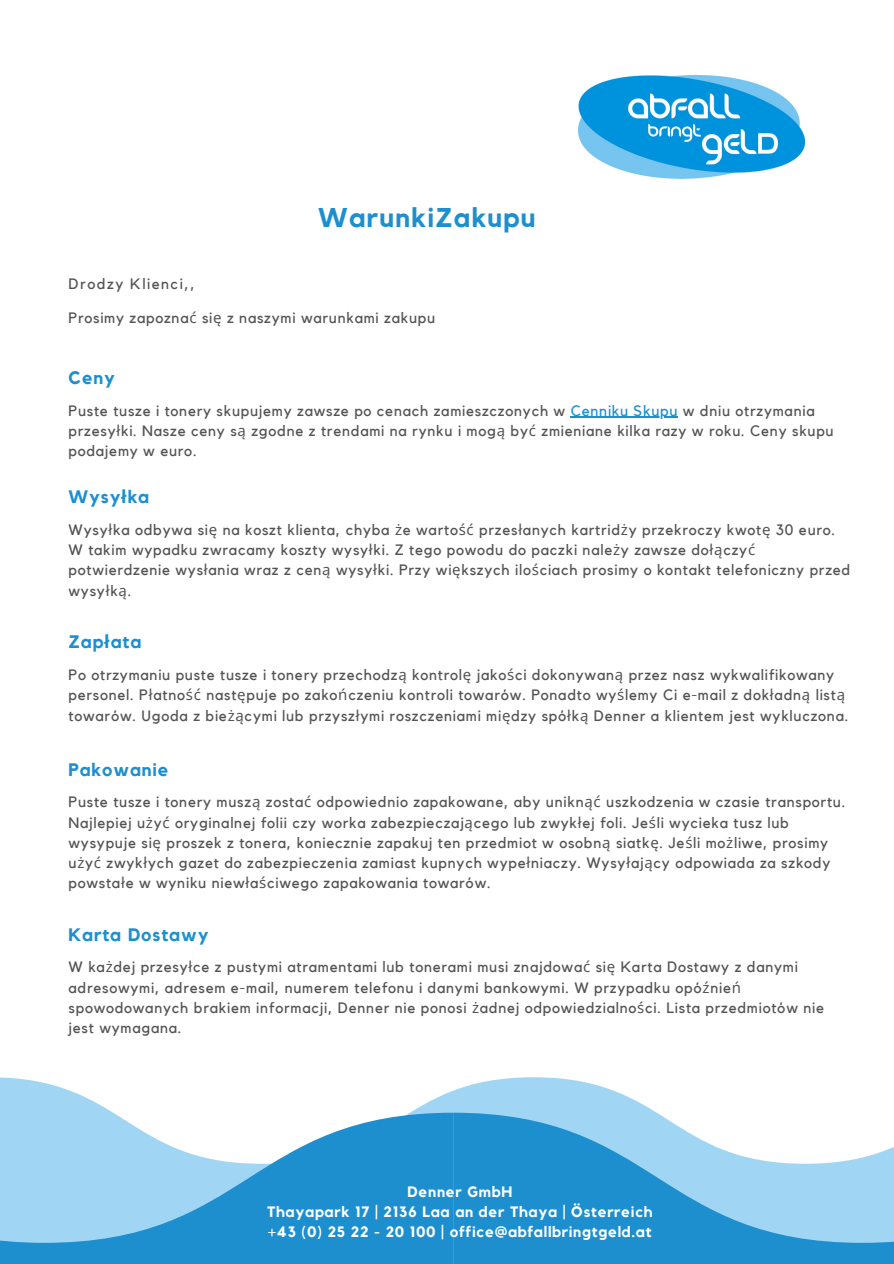
<style>
.page{position:relative;width:894px;height:1264px;background:#fff}
.page>*{position:absolute;margin:0;border:0;box-sizing:border-box;transform-origin:0 0}
.t1{font:700 27px "Kollektif";letter-spacing:.05em;color:#1d8fcf}
.t2{font:700 18px "Kollektif";letter-spacing:.05em;color:#1d8fcf}
.t3{font:15px/20.2px "Kollektif";letter-spacing:.05em;color:#545454}
.t4{font:700 15px "Kollektif";letter-spacing:.05em;color:#fff}
.t5{font:15px "Kollektif";letter-spacing:.1em;color:#545454}
.s1{font-family:"Noto Sans"}
.s2{color:#1d8fcf}
.s3{font-weight:400}
</style>
<div class="page">
<svg style="left:0;top:1077px;width:655px;height:35px"></svg>
<svg style="left:0;top:1112px;width:453px;height:151px;background:#67b6e1"></svg>
<svg style="left:453px;top:1112px;width:440px;height:151px;background:#66b5e1"></svg>
<img style="left:578px;top:76px;width:226px;height:102px">
<hr style="left:570px;top:416px;width:108px;height:2px;background:#1d8fcf">
<p class="t5" style="left:69px;top:277px;width:128px">Drodzy Klienci,,</p>
<p class="t1" style="left:318px;top:205px;width:219px">WarunkiZakupu</p>
<p class="t3" style="left:69px;top:308px;width:368px">Prosimy zapozna<span class="s1">ć</span> si<span class="s1">ę</span> z naszymi warunkami zakupu</p>
<p class="t2" style="left:69px;top:369px;width:48px">Ceny</p>
<p class="t3" style="left:69px;top:401px;width:766px">Puste tusze i tonery skupujemy zawsze po cenach zamieszczonych w <span class="s2">Cenniku Skupu</span> w dniu otrzymania przesy<span class="s1">ł</span>ki. Nasze ceny s<span class="s1">ą</span> zgodne z trendami na rynku i mog<span class="s1">ą</span> by<span class="s1">ć</span> zmieniane kilka razy w roku. Ceny skupu podajemy w euro.</p>
<p class="t2" style="left:69px;top:488px;width:82px">Wysy<span class="s1">ł</span>ka</p>
<p class="t3" style="left:69px;top:520px;width:783px">Wysy<span class="s1">ł</span>ka odbywa si<span class="s1">ę</span> na koszt klienta, chyba <span class="s1">ż</span>e warto<span class="s1">ść</span> przes<span class="s1">ł</span>anych kartrid<span class="s1">ż</span>y przekroczy kwot<span class="s1">ę</span> 30 euro.<br>W takim wypadku zwracamy koszty wysy<span class="s1">ł</span>ki. Z tego powodu do paczki nale<span class="s1">ż</span>y zawsze do<span class="s1">łą</span>czy<span class="s1">ć </span>potwierdzenie wys<span class="s1">ł</span>ania wraz z cen<span class="s1">ą</span> wysy<span class="s1">ł</span>ki. Przy wi<span class="s1">ę</span>kszych ilo<span class="s1">ś</span>ciach prosimy o kontakt telefoniczny przed wysy<span class="s1">ł</span>k<span class="s1">ą</span>.</p>
<p class="t2" style="left:69px;top:634px;width:74px">Zap<span class="s1">ł</span>ata</p>
<p class="t3" style="left:69px;top:665px;width:781px">Po otrzymaniu puste tusze i tonery przechodz<span class="s1">ą</span> kontrol<span class="s1">ę</span> jako<span class="s1">ś</span>ci dokonywan<span class="s1">ą</span> przez nasz wykwalifikowany personel. P<span class="s1">ł</span>atno<span class="s1">ść</span> nast<span class="s1">ę</span>puje po zako<span class="s1">ń</span>czeniu kontroli towarów. Ponadto wy<span class="s1">ś</span>lemy Ci e-mail z dok<span class="s1">ł</span>adn<span class="s1">ą</span> list<span class="s1">ą </span>towarów. Ugoda z bie<span class="s1">żą</span>cymi lub przysz<span class="s1">ł</span>ymi roszczeniami mi<span class="s1">ę</span>dzy spó<span class="s1">ł</span>k<span class="s1">ą</span> Denner a klientem jest wykluczona.</p>
<p class="t2" style="left:69px;top:761px;width:102px">Pakowanie</p>
<p class="t3" style="left:69px;top:792px;width:778px">Puste tusze i tonery musz<span class="s1">ą</span> zosta<span class="s1">ć</span> odpowiednio zapakowane, aby unikn<span class="s1">ąć</span> uszkodzenia w czasie transportu.<br>Najlepiej u<span class="s1">ż</span>y<span class="s1">ć</span> oryginalnej folii czy worka zabezpieczaj<span class="s1">ą</span>cego lub zwyk<span class="s1">ł</span>ej foli. Je<span class="s1">ś</span>li wycieka tusz lub wysypuje si<span class="s1">ę</span> proszek z tonera, koniecznie zapakuj ten przedmiot w osobn<span class="s1">ą</span> siatk<span class="s1">ę</span>. Je<span class="s1">ś</span>li mo<span class="s1">ż</span>liwe, prosimy u<span class="s1">ż</span>y<span class="s1">ć</span> zwyk<span class="s1">ł</span>ych gazet do zabezpieczenia zamiast kupnych wype<span class="s1">ł</span>niaczy. Wysy<span class="s1">ł</span>aj<span class="s1">ą</span>cy odpowiada za szkody powsta<span class="s1">ł</span>e w wyniku niew<span class="s1">ł</span>a<span class="s1">ś</span>ciwego zapakowania towarów.</p>
<p class="t2" style="left:69px;top:926px;width:141px">Karta Dostawy</p>
<p class="t3" style="left:69px;top:957px;width:756px">W ka<span class="s1">ż</span>dej przesy<span class="s1">ł</span>ce z pustymi atramentami lub tonerami musi znajdowa<span class="s1">ć</span> si<span class="s1">ę</span> Karta Dostawy z danymi adresowymi, adresem e-mail, numerem telefonu i danymi bankowymi. W przypadku opó<span class="s1">ź</span>nie<span class="s1">ń </span>spowodowanych brakiem informacji, Denner nie ponosi <span class="s1">ż</span>adnej odpowiedzialno<span class="s1">ś</span>ci. Lista przedmiotów nie jest wymagana.</p>
<p class="t4" style="left:407px;top:1184px;width:106px">Denner GmbH</p>
<p class="t4" style="left:267px;top:1204px;width:387px">Thayapark 17 | 2136 Laa an der Thaya | Österreich</p>
<p class="t4" style="left:268px;top:1224px;width:385px"><span class="s3">+</span>43 (0) 25 22 - 20 100 | office@abfallbringtgeld.at</p>
</div>
